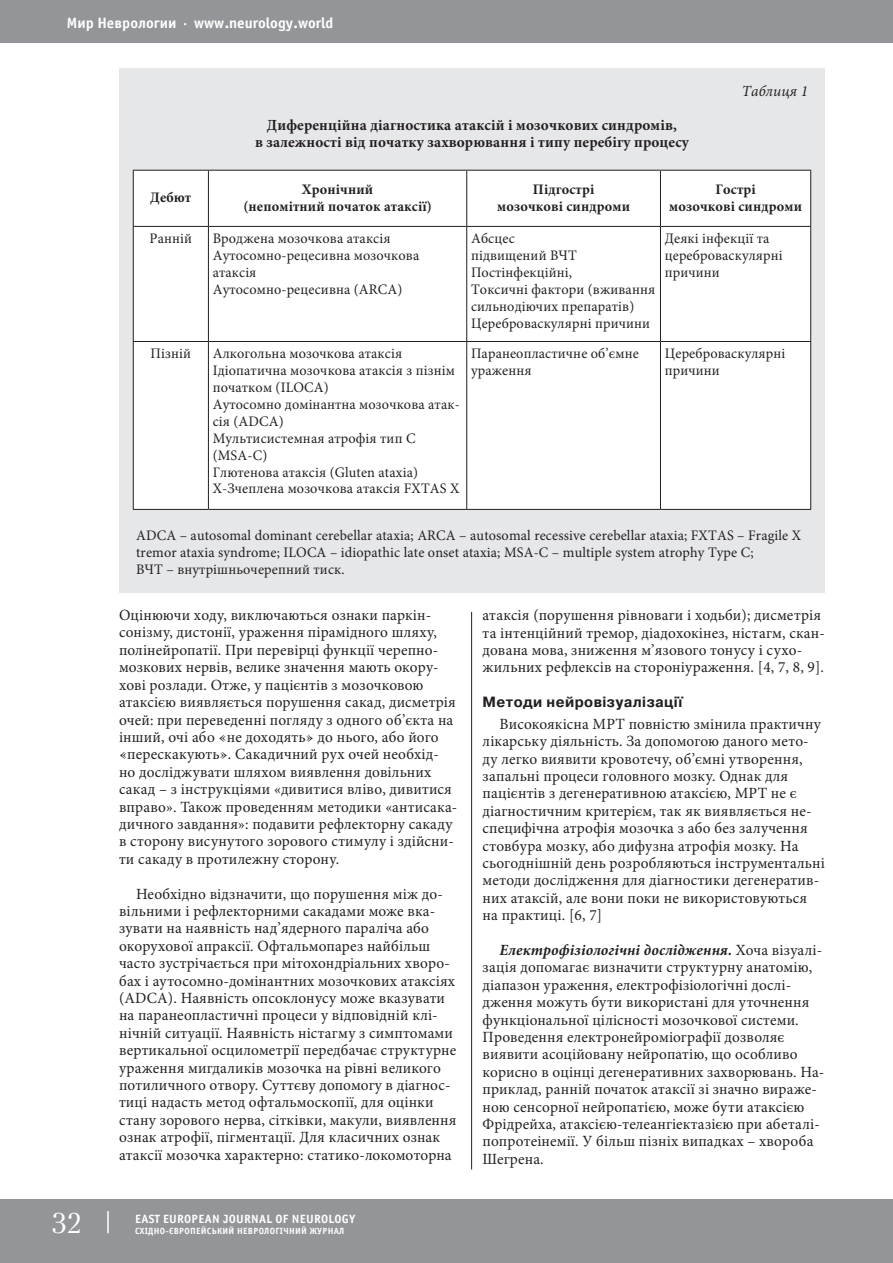
<style>
.page{position:relative;width:893px;height:1263px;background:#fff}
.page>*{position:absolute;margin:0;border:0;box-sizing:border-box;transform-origin:0 0}
.t1{font:28.5px "Petersburg C";color:#fff}
.t2{font:15.6px/17.4px "Minion Pro";letter-spacing:.01em;color:#231f20}
.t3{font:700 15.45px/17px "Minion Pro";letter-spacing:.01em;color:#231f20;text-align:center}
.t4{font:italic 15.45px "Minion Pro";letter-spacing:.01em;color:#231f20}
.t5{font:700 15px "Officina Sans C";color:#fff}
.t6{font:700 14.85px "Pragmatica C";letter-spacing:.03em;color:#231f20;scale:.96 1}
.t7{font:14.55px/17px "Minion Pro";letter-spacing:.01em;color:#231f20}
.t8{font:700 14.55px/17px "Minion Pro";letter-spacing:.01em;color:#231f20;text-align:center}
.t9{font:700 12px "Officina Sans C";letter-spacing:.02em;color:#fff}
.t10{font:700 9px "Officina Sans C";letter-spacing:.03em;color:#fff}
.s1{font-family:"Petersburg C"}
.s2{font-weight:700;font-style:italic}
</style>
<div class="page">
<div style="left:0;top:0;width:893px;height:43px;background:#939598"></div>
<div style="left:0;top:1199px;width:893px;height:64px;background:#939598"></div>
<hr style="left:107px;top:1211px;width:2px;height:22px;background:#fff">
<hr style="left:471px;top:68px;width:1px;height:1101px;background:#231f20">
<div style="left:449px;top:58px;width:30px;height:554px;background:#fff"></div>
<div style="left:119px;top:68px;width:706px;height:524px;background:#e6e7e9"></div>
<div style="left:134px;top:171px;width:676px;height:338px;background:#fff"></div>
<hr style="left:133px;top:170px;width:75px;height:1px;background:#231f20">
<hr style="left:133px;top:171px;width:1px;height:55px;background:#231f20">
<hr style="left:208px;top:170px;width:259px;height:1px;background:#231f20">
<hr style="left:208px;top:171px;width:1px;height:55px;background:#231f20">
<hr style="left:467px;top:170px;width:193px;height:1px;background:#231f20">
<hr style="left:466px;top:171px;width:1px;height:55px;background:#231f20">
<hr style="left:660px;top:170px;width:151px;height:1px;background:#231f20">
<hr style="left:660px;top:171px;width:1px;height:55px;background:#231f20">
<hr style="left:810px;top:171px;width:1px;height:55px;background:#231f20">
<hr style="left:133px;top:226px;width:75px;height:1px;background:#231f20">
<hr style="left:133px;top:227px;width:1px;height:114px;background:#231f20">
<hr style="left:208px;top:226px;width:259px;height:1px;background:#231f20">
<hr style="left:208px;top:227px;width:1px;height:114px;background:#231f20">
<hr style="left:467px;top:226px;width:193px;height:1px;background:#231f20">
<hr style="left:466px;top:227px;width:1px;height:114px;background:#231f20">
<hr style="left:660px;top:226px;width:151px;height:1px;background:#231f20">
<hr style="left:660px;top:227px;width:1px;height:114px;background:#231f20">
<hr style="left:810px;top:227px;width:1px;height:114px;background:#231f20">
<hr style="left:133px;top:341px;width:75px;height:1px;background:#231f20">
<hr style="left:133px;top:342px;width:1px;height:167px;background:#231f20">
<hr style="left:208px;top:341px;width:259px;height:1px;background:#231f20">
<hr style="left:208px;top:342px;width:1px;height:167px;background:#231f20">
<hr style="left:467px;top:341px;width:193px;height:1px;background:#231f20">
<hr style="left:466px;top:342px;width:1px;height:167px;background:#231f20">
<hr style="left:660px;top:341px;width:151px;height:1px;background:#231f20">
<hr style="left:660px;top:342px;width:1px;height:167px;background:#231f20">
<hr style="left:810px;top:342px;width:1px;height:167px;background:#231f20">
<hr style="left:133px;top:509px;width:75px;height:1px;background:#231f20">
<hr style="left:208px;top:509px;width:259px;height:1px;background:#231f20">
<hr style="left:467px;top:509px;width:193px;height:1px;background:#231f20">
<hr style="left:660px;top:509px;width:151px;height:1px;background:#231f20">
<p class="t5" style="left:67px;top:15px;width:268px">Мир Н еврологии · www.neurology.world</p>
<p class="t3" style="left:255px;top:116px;width:435px">Диференційна діагностика атаксій і мозочкових синдромів,<br>в залежності від початку захворювання і типу перебігу процесу</p>
<p class="t4" style="left:742px;top:81px;width:68px">Таблиця 1</p>
<p class="t8" style="left:150px;top:189px;width:43px">Дебют</p>
<p class="t8" style="left:243px;top:180px;width:190px">Хронічний<br>(непомітний початок атаксії)</p>
<p class="t8" style="left:497px;top:180px;width:134px">Підгострі<br>мозочкові синдроми</p>
<p class="t8" style="left:669px;top:180px;width:134px">Гострі<br>мозочкові синдроми</p>
<p class="t7" style="left:150px;top:230px;width:44px">Ранній</p>
<p class="t7" style="left:213px;top:230px;width:208px">Вроджена мозочкова атаксія<br>Аутосомно-рецесивна мозочкова атаксія<br>Аутосомно-рецесивна (ARCA)</p>
<p class="t7" style="left:471px;top:230px;width:186px">Абсцес<br>підвищений ВЧТ<br>Постінфекційні,<br>Токсичні фактори (вживання сильнодіючих препаратів)<br>Цереброваскулярні причини</p>
<p class="t7" style="left:665px;top:230px;width:119px">Деякі інфекції та цереброваскулярні причини</p>
<p class="t7" style="left:151px;top:345px;width:42px">Пізній</p>
<p class="t7" style="left:213px;top:345px;width:249px">Алкогольна мозочкова атаксія<br>Ідіопатична мозочкова атаксія з пізнім початком (ILOCA)<br>Аутосомно домінантна мозочкова атак&shy;сія (ADCA)<br>Мультисистемная атрофія тип С (MSA-C)<br>Глютенова атаксія (Gluten ataxia)<br>Х-Зчеплена мозочкова атаксія FXTAS Х</p>
<p class="t7" style="left:471px;top:345px;width:169px">Паранеопластичне об’ємне ураження</p>
<p class="t7" style="left:665px;top:345px;width:122px">Цереброваскулярні причини</p>
<p class="t7" style="left:136px;top:527px;width:666px">ADCA – autosomal dominant cerebellar ataxia; ARCA – autosomal recessive cerebellar ataxia; FXTAS – Fragile X tremor ataxia syndrome; ILOCA – idiopathic late onset ataxia; MSA-C – multiple system atrophy Type C;<br>ВЧТ – внутрішньочерепний тиск.</p>
<p class="t2" style="left:119px;top:606px;width:340px">Оцінюючи ходу, виключаються ознаки паркін&shy;сонізму, дистонії, ураження пірамідного шляху, полінейропатії. При перевірці функції черепно&shy;мозкових нервів, велике значення мають окору&shy;хові розлади. Отже, у пацієнтів з мозочковою атаксією виявляється порушення сакад, дисметрія очей: при переведенні погляду з одного об’єкта на інший, очі або <span class="s1">«</span>не доходять<span class="s1">»</span> до нього, або його <span class="s1">«</span>перескакують<span class="s1">»</span>. Сакадичний рух очей необхід&shy;но досліджувати шляхом виявлення довільних сакад – з інструкціями «дивитися вліво, дивитися вправо». Також проведенням методики «антисака&shy;дичного завдання»: подавити рефлекторну сакаду в сторону висунутого зорового стимулу і здійсни&shy;ти сакаду в протилежну сторону.</p>
<p class="t2" style="left:119px;top:885px;width:339px;text-indent:17px">Необхідно відзначити, що порушення між до&shy;вільними і рефлекторними сакадами може вка&shy;зувати на наявність над’ядерного параліча або окорухової апраксії. Офтальмопарез найбільш часто зустрічається при мітохондріальних хворо&shy;бах і аутосомно-домінантних мозочкових атаксіях (ADCA). Наявність опсоклонусу може вказувати на паранеопластичні процеси у відповідній клі&shy;нічній ситуації. Наявність ністагму з симптомами вертикальної осцилометрії передбачає структурне ураження мигдаликів мозочка на рівні великого потиличного отвору. Суттєву допомогу в діагнос&shy;тиці надасть метод офтальмоскопії, для оцінки стану зорового нерва, сітківки, макули, виявлення ознак атрофії, пігментації. Для класичних ознак атаксії мозочка характерно: статико-локомоторна</p>
<h1 class="t1" style="left:52px;top:1206px;width:31px">32</h1>
<p class="t9" style="left:135px;top:1212px;width:222px">EAST EUROPEAN JOURNAL OF NEUROLOGY</p>
<p class="t10" style="left:135px;top:1226px;width:20px">СХІДНО</p>
<p class="t10" style="left:165px;top:1226px;width:20px">-ЄВРОПЕ</p>
<p class="t10" style="left:201px;top:1226px;width:59px">ЙСЬКИЙ НЕВРОЛО</p>
<p class="t10" style="left:275px;top:1226px;width:49px">ГІЧНИ Й ЖУРНАЛ</p>
<p class="t2" style="left:483px;top:606px;width:344px">атаксія (порушення рівноваги і ходьби); дисметрія та інтенційний тремор, діадохокінез, ністагм, скан&shy;дована мова, зниження м’язового тонусу і сухо&shy;жильних рефлексів на стороніураження. [4, 7, 8, 9].</p>
<p class="t6" style="left:483px;top:694px;width:209px">Методи нейровізуалізації</p>
<p class="t2" style="left:483px;top:715px;width:344px;text-indent:17px">Високоякісна МРТ повністю змінила практичну лікарську діяльність. За допомогою даного мето&shy;ду легко виявити кровотечу, об’ємні утворення, запальні процеси головного мозку. Однак для пацієнтів з дегенеративною атаксією, МРТ не є діагностичним критерієм, так як виявляється не&shy;специфічна атрофія мозочка з або без залучення стовбура мозку, або дифузна атрофія мозку. На сьогоднішній день розробляються інструментальні методи дослідження для діагностики дегенератив&shy;них атаксій, але вони поки не використовуються на практиці. [6, 7]</p>
<p class="t2" style="left:483px;top:941px;width:343px;text-indent:17px"><span class="s2">Електрофізіологічні дослідження.</span> Хоча візуалі&shy;зація допомагає визначити структурну анатомію, діапазон ураження, електрофізіологічні дослі&shy;дження можуть бути використані для уточнення функціональної цілісності мозочкової системи.<br>Проведення електронейроміографії дозволяє виявити асоційовану нейропатію, що особливо корисно в оцінці дегенеративних захворювань. На&shy;приклад, ранній початок атаксії зі значно вираже&shy;ною сенсорної нейропатією, може бути атаксією Фрідрейха, атаксією-телеангіектазією при абеталі&shy;попротеінемії. У більш пізніх випадках – хвороба Шегрена.</p>
</div>
